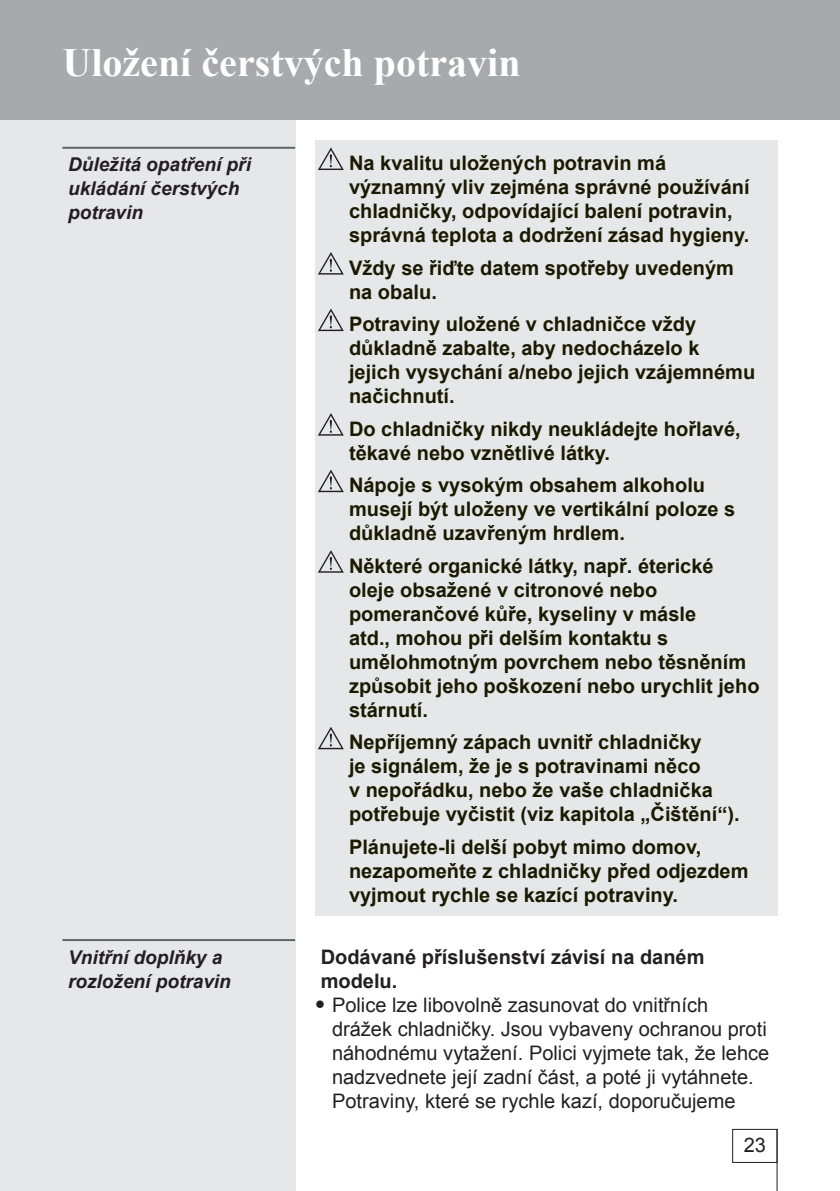
<style>
.page{position:relative;width:840px;height:1191px;background:#fff}
.page>*{position:absolute;margin:0;border:0;box-sizing:border-box;transform-origin:0 0}
.t1{font:700 40px "Times New Roman";color:#fff}
.t2{font:700 20px/24px "Arial";color:#191a00}
.t3{font:20px/24px "Arial";color:#231f20}
.t4{font:700 20px/24px "Arial";color:#231f20}
.t5{font:italic 700 19px/24px "Arial";color:#231f20}
.s1{font-size:30px}
</style>
<div class="page">
<div style="left:0;top:0;width:295px;height:1191px;background:#e6e7e9"></div>
<div style="left:0;top:0;width:839px;height:119px;background:#a8a9ad"></div>
<div style="left:315px;top:140px;width:462px;height:775px;background:#e6e7e9"></div>
<svg style="left:318px;top:147px;width:25px;height:23px"></svg>
<svg style="left:318px;top:252px;width:25px;height:22px"></svg>
<svg style="left:318px;top:308px;width:25px;height:23px"></svg>
<svg style="left:318px;top:413px;width:25px;height:22px"></svg>
<svg style="left:318px;top:469px;width:25px;height:23px"></svg>
<svg style="left:318px;top:550px;width:25px;height:22px"></svg>
<svg style="left:318px;top:727px;width:25px;height:22px"></svg>
<div style="left:731px;top:1128px;width:46px;height:34px;border:1px solid #231f20"></div>
<hr style="left:776px;top:1128px;width:1px;height:63px;background:#231f20">
<hr style="left:62px;top:147px;width:233px;height:2px;background:#636366">
<hr style="left:62px;top:939px;width:233px;height:2px;background:#636366">
<h1 class="t1" style="left:62px;top:35px;width:459px">Uložení čerstvých potravin</h1>
<p class="t5" style="left:68px;top:153px;width:184px">Důležitá opatření při ukládání čerstvých potravin</p>
<p class="t5" style="left:68px;top:945px;width:164px">Vnitřní doplňky a rozložení potravin</p>
<p class="t2" style="left:349px;top:152px;width:402px">Na kvalitu uložených potravin má významný vliv zejména správné používání chladničky, odpovídající balení potravin, správná teplota a dodržení zásad hygieny.</p>
<p class="t2" style="left:349px;top:256px;width:386px">Vždy se řiďte datem spotřeby uvedeným na obalu.</p>
<p class="t2" style="left:349px;top:313px;width:407px">Potraviny uložené v chladničce vždy důkladně zabalte, aby nedocházelo k jejich vysychání a/nebo jejich vzájemnému načichnutí.</p>
<p class="t2" style="left:349px;top:417px;width:393px">Do chladničky nikdy neukládejte hořlavé, těkavé nebo vznětlivé látky.</p>
<p class="t2" style="left:349px;top:474px;width:387px">Nápoje s vysokým obsahem alkoholu musejí být uloženy ve vertikální poloze s důkladně uzavřeným hrdlem.</p>
<p class="t2" style="left:349px;top:554px;width:412px">Některé organické látky, např. éterické oleje obsažené v citronové nebo pomerančové kůře, kyseliny v másle<br>atd., mohou při delším kontaktu s umělohmotným povrchem nebo těsněním způsobit jeho poškození nebo urychlit jeho stárnutí.</p>
<p class="t2" style="left:349px;top:731px;width:392px">Nepříjemný zápach uvnitř chladničky<br>je signálem, že je s potravinami něco<br>v nepořádku, nebo že vaše chladnička potřebuje vyčistit (viz kapitola „Čištění“).</p>
<p class="t2" style="left:349px;top:835px;width:400px">Plánujete-li delší pobyt mimo domov, nezapomeňte z chladničky před odjezdem vyjmout rychle se kazící potraviny.</p>
<p class="t4" style="left:320px;top:945px;width:385px">Dodávané příslušenství závisí na daném modelu.</p>
<p class="t3" style="left:332px;top:993px;width:438px;text-indent:-17px"><span class="s1">•</span> Police lze libovolně zasunovat do vnitřních drážek chladničky. Jsou vybaveny ochranou proti náhodnému vytažení. Polici vyjmete tak, že lehce nadzvednete její zadní část, a poté ji vytáhnete.<br>Potraviny, které se rychle kazí, doporučujeme</p>
<p class="t3" style="left:743px;top:1133px;width:12px">23</p>
</div>
